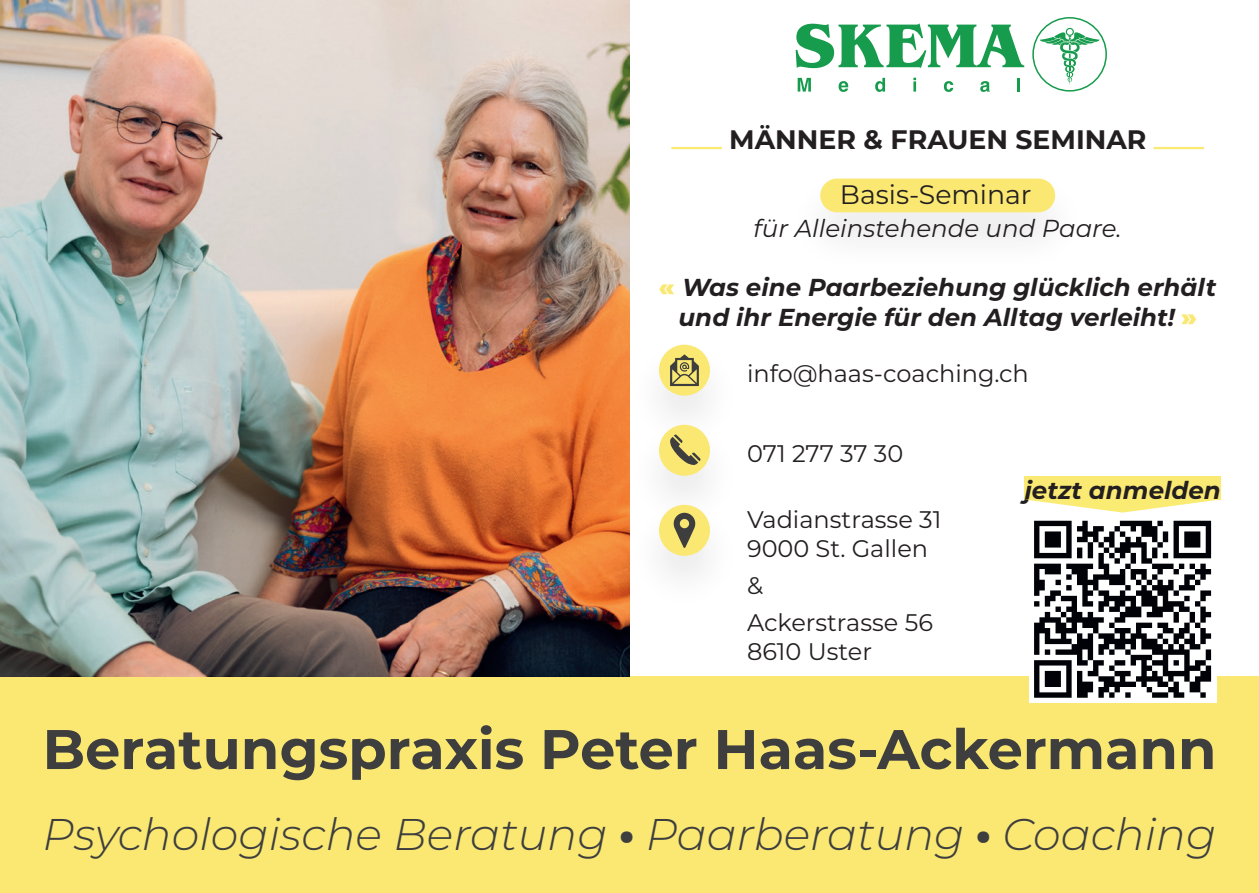
<style>
.page{position:relative;width:1259px;height:893px;background:#fff}
.page>*{position:absolute;margin:0;border:0;box-sizing:border-box;transform-origin:0 0}
.t1{font:700 55.8px "Montserrat";color:#3e3e3f}
.t2{font:italic 300 44.4px "Montserrat";color:#3e3e3f}
.Aufzählung{font:700 26.7px "Montserrat";color:#231f20}
.t3{font:26.7px "Montserrat";color:#231f20}
.Aufzählung-2{font:italic 700 24.6px/29.4px "Montserrat";color:#231f20;text-align:center}
.Aufzählung-3{font:italic 24.6px "Montserrat";color:#231f20}
.Aufzählung-4{font:24px "Montserrat";color:#231f20}
.s1{font-weight:900;font-style:normal;color:#fae872}
.s2{font-weight:900;font-style:normal}
</style>
<div class="page">
<div style="left:0;top:677px;width:1259px;height:216px;background:#fae872"></div>
<div style="left:627px;top:337px;width:115px;height:115px;background:#231f20;opacity:.1"></div>
<div style="left:659px;top:345px;width:51px;height:51px;background:#fae872;border-radius:50%"></div>
<svg style="left:670px;top:354px;width:29px;height:32px"></svg>
<div style="left:627px;top:417px;width:115px;height:115px;background:#fdfdfd"></div>
<div style="left:659px;top:425px;width:51px;height:51px;background:#fae872;border-radius:50%"></div>
<svg style="left:670px;top:435px;width:30px;height:30px"></svg>
<img style="left:0;top:0;width:629px;height:677px">
<div style="left:627px;top:498px;width:115px;height:114px;background:#231f20;opacity:.1"></div>
<div style="left:659px;top:505px;width:51px;height:51px;background:#fae872;border-radius:50%"></div>
<svg style="left:673px;top:513px;width:23px;height:35px"></svg>
<svg style="left:1040px;top:29px;width:59px;height:55px"></svg>
<div style="left:1032px;top:17px;width:75px;height:75px;border:2px solid #169c4c;border-radius:50%"></div>
<svg style="left:795px;top:23px;width:229px;height:45px"></svg>
<svg style="left:797px;top:78px;width:14px;height:14px"></svg>
<svg style="left:838px;top:81px;width:10px;height:11px"></svg>
<svg style="left:875px;top:78px;width:10px;height:14px"></svg>
<svg style="left:913px;top:78px;width:3px;height:14px"></svg>
<svg style="left:944px;top:81px;width:9px;height:11px"></svg>
<svg style="left:980px;top:81px;width:10px;height:11px"></svg>
<hr style="left:1017px;top:78px;width:3px;height:14px;background:#169c4c">
<hr style="left:671px;top:147px;width:51px;height:2px;background:#faea72">
<hr style="left:1153px;top:147px;width:51px;height:2px;background:#faea72">
<div style="left:820px;top:179px;width:235px;height:33px;background:#fae872;border-radius:17px"></div>
<div style="left:1028px;top:515px;width:188px;height:188px;background:#fff"></div>
<svg style="left:1034px;top:521px;width:177px;height:177px"></svg>
<div style="left:1024px;top:476px;width:196px;height:23px;background:#faea73"></div>
<svg style="left:1024px;top:499px;width:196px;height:14px"></svg>
<p class="Aufzählung" style="left:729px;top:120px;width:419px">MÄNNER &amp; FRAUEN SEMINAR</p>
<p class="t3" style="left:840px;top:177px;width:193px">Basis-Seminar</p>
<p class="Aufzählung-3" style="left:753px;top:212px;width:370px">für Alleinstehende und Paare.</p>
<p class="Aufzählung-2" style="left:659px;top:271px;width:559px"><span class="s1">«</span> Was eine Paarbeziehung glücklich erhält und ihr Energie für den Alltag verleiht! <span class="s1">»</span></p>
<p class="Aufzählung-4" style="left:747px;top:357px;width:283px">info@haas-coaching.ch</p>
<p class="Aufzählung-4" style="left:747px;top:437px;width:158px">071 277 37 30</p>
<p class="Aufzählung-4" style="left:747px;top:503px;width:196px">Vadianstrasse 31</p>
<p class="Aufzählung-4" style="left:747px;top:532px;width:183px">9000 St. Gallen</p>
<p class="Aufzählung-4" style="left:747px;top:569px;width:18px">&amp;</p>
<p class="Aufzählung-4" style="left:747px;top:606px;width:187px">Ackerstrasse 56</p>
<p class="Aufzählung-4" style="left:747px;top:635px;width:126px">8610 Uster</p>
<p class="Aufzählung-2" style="left:1024px;top:475px;width:198px">jetzt anmelden</p>
<p class="t1" style="left:43px;top:709px;width:1175px">Beratungspraxis Peter Haas-Ackermann</p>
<p class="t2" style="left:43px;top:804px;width:1175px">Psychologische Beratung <span class="s2">·</span> Paarberatung <span class="s2">·</span> Coaching</p>
</div>
